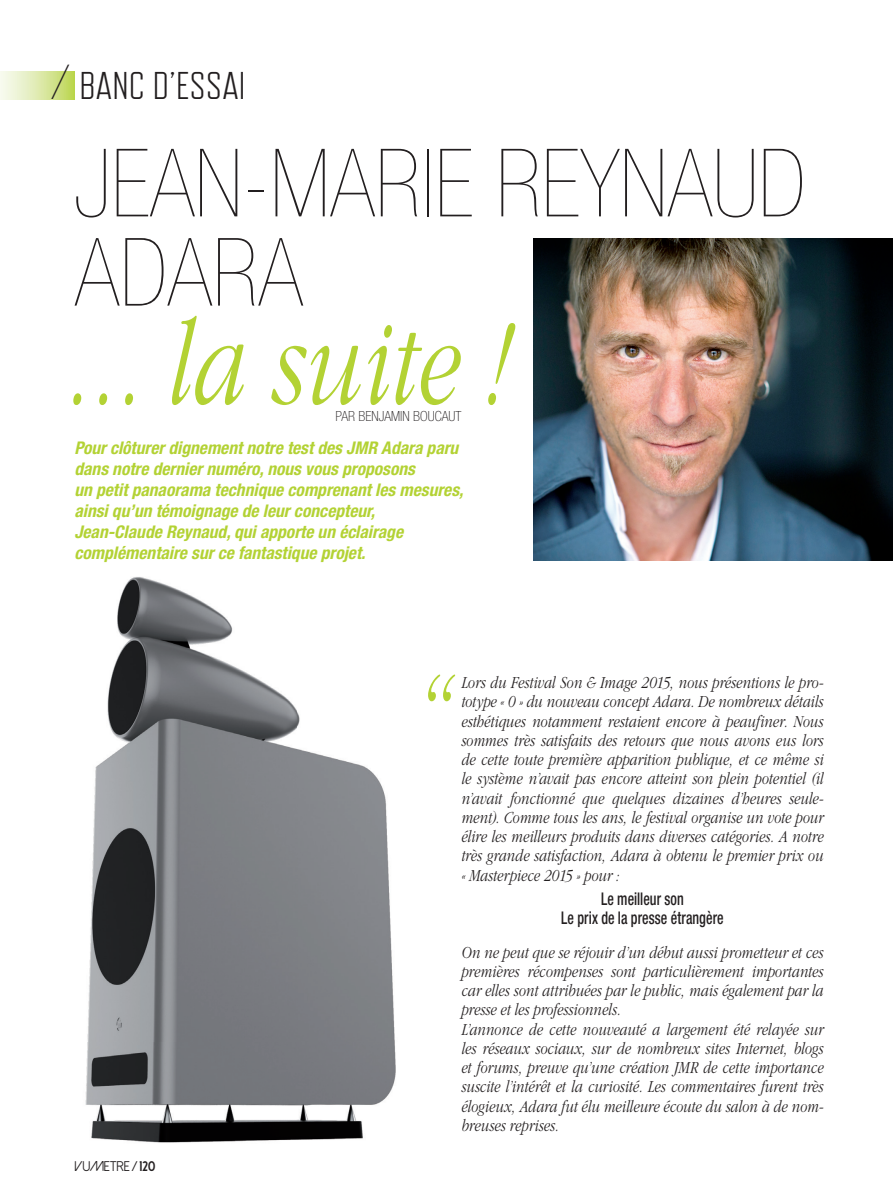
<style>
.page{position:relative;width:893px;height:1191px;background:#fff}
.page>*{position:absolute;margin:0;border:0;box-sizing:border-box;transform-origin:0 0}
.t1{font:italic 300 126px "Garamond";color:#b3d234;scale:.75 1}
.t2{font:italic 300 118.83px "Garamond";color:#b3d234;scale:.75 1}
.t3{font:200 condensed 94.5px/89.2px "Helvetica Neue LT Std";color:#231f20}
.t4{font:300 38.5px "Refrigerator";color:#231f20}
.t5{font:italic 300 17.5px/19.2px "Garamond";letter-spacing:.005em;color:#231f20;text-align:justify;scale:.8 1}
.t6{font:italic 700 condensed 17.5px/21px "Helvetica Neue LT Std";color:#b3d234}
.t7{font:500 condensed 17.5px/19.2px "Helvetica Neue LT Std";letter-spacing:.005em;color:#231f20;text-align:center;scale:.8 1}
.t8{font:100 condensed 14px "Helvetica Neue LT Std";color:#231f20}
.t9{font:14px "Dolce Vita";color:#231f20}
.s1{font-family:"Dolce Vita";font-size:49px}
.s2{font-weight:800}
</style>
<div class="page">
<img style="left:85px;top:577px;width:311px;height:566px">
<div style="left:0;top:72px;width:74px;height:27px;background:linear-gradient(to right,#fcfdfd,#c0d85d)"></div>
<img style="left:533px;top:238px;width:360px;height:322px">
<h3 class="t4" style="left:53px;top:65px;width:194px"><span class="s1">/</span> BANC D’ESSAI</h3>
<h3 class="t3" style="left:74px;top:138px;width:733px">JEAN-MARIE REYNAUD<br>ADARA</h3>
<h1 class="t1" style="left:64px;top:298px;width:596px">... la suite !</h1>
<p class="t6" style="left:74px;top:438px;width:390px">Pour clôturer dignement notre test des JMR Adara paru dans notre dernier numéro, nous vous proposons<br>un petit panaorama technique comprenant les mesures, ainsi qu’un témoignage de leur concepteur, Jean-Claude Reynaud, qui apporte un éclairage complémentaire sur ce fantastique projet.</p>
<p class="t8" style="left:335px;top:408px;width:127px">PAR BENJAMIN BOUCAUT</p>
<p class="t9" style="left:104px;top:1159px;width:53px">ETRE / <span class="s2">120</span></p>
<p class="t9" style="left:74px;top:1159px;width:17px">VU</p>
<p class="t9" style="left:104px;top:1173px;width:16px;rotate:-180deg">W</p>
<h2 class="t2" style="left:412px;top:651px;width:51px">“</h2>
<p class="t5" style="left:461px;top:673px;width:454px">Lors du Festival Son &amp; Image 2015, nous présentions le pro&shy;totype « 0 » du nouveau concept Adara. De nombreux détails esthétiques notamment restaient encore à peaufiner. Nous sommes très satisfaits des retours que nous avons eus lors de cette toute première apparition publique, et ce même si le système n’avait pas encore atteint son plein potentiel (il n’avait fonctionné que quelques dizaines d’heures seule&shy;ment). Comme tous les ans, le festival organise un vote pour élire les meilleurs produits dans diverses catégories. A notre très grande satisfaction, Adara à obtenu le premier prix ou « Masterpiece 2015 » pour :</p>
<p class="t7" style="left:561px;top:889px;width:205px">Le meilleur son<br>Le prix de la presse étrangère</p>
<p class="t5" style="left:461px;top:943px;width:454px;text-align:left">On ne peut que se réjouir d’un début aussi prometteur et ces premières récompenses sont particulièrement importantes car elles sont attribuées par le public, mais également par la presse et les professionnels.<br>L’annonce de cette nouveauté a largement été relayée sur les réseaux sociaux, sur de nombreux sites Internet, blogs et forums, preuve qu’une création JMR de cette importance suscite l’intérêt et la curiosité. Les commentaires furent très élogieux, Adara fut élu meilleure écoute du salon à de nom&shy;breuses reprises.</p>
</div>
